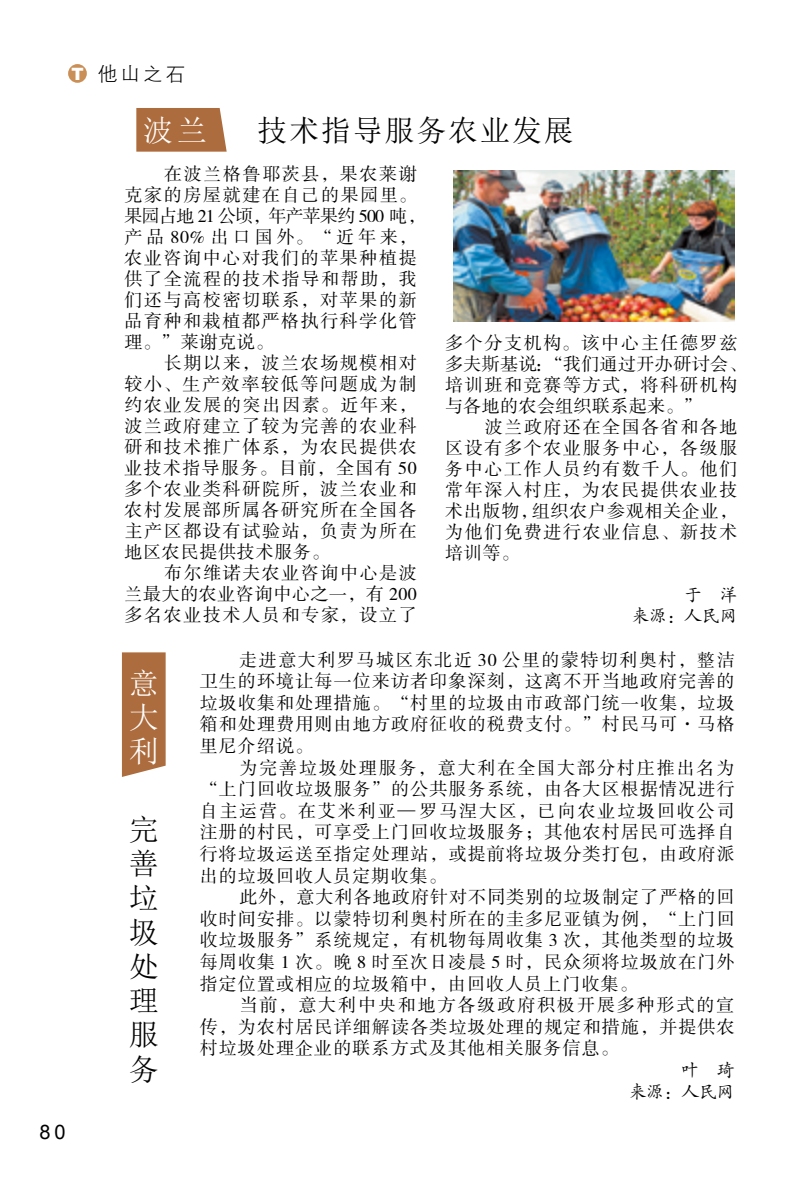
<style>
.page{position:relative;width:806px;height:1191px;background:#fff}
.page>*{position:absolute;margin:0;border:0;box-sizing:border-box;transform-origin:0 0}
.t1{font:30px/34.2px "Sim Sun";letter-spacing:.06em;color:#000;text-align:justify}
.t2{font:30px/34.2px "Sim Sun";color:#fff;text-align:justify}
.t3{font:20px "FZXH1 JW GB1 0";color:#000}
.t4{font:20px "Arial";color:#000}
.t5{font:18px/21px "FZSSK GBK1 0";letter-spacing:.065em;color:#000;text-align:justify}
.t6{font:18px/21px "FZSSK GBK1 0";letter-spacing:.09em;color:#000}
.t7{font:18px/20.6px "FZKTK GBK1 0";letter-spacing:-.025em;color:#000;text-align:right}
.s1{font-family:"Arial";font-weight:900;font-size:17px;color:#fff}
</style>
<div class="page">
<div style="left:68px;top:64px;width:19px;height:19px;background:#c98f56;border-radius:50%"></div>
<div style="left:136px;top:108px;width:90px;height:44px;background:#ac6c3d"></div>
<div style="left:122px;top:652px;width:43px;height:125px;background:#ac6c3d"></div>
<img style="left:453px;top:170px;width:281px;height:152px">
<p class="t3" style="left:71px;top:63px;width:115px"><span class="s1">T</span> 他山之石</p>
<h1 class="t2" style="left:143px;top:113px;width:66px">波兰</h1>
<h1 class="t1" style="left:257px;top:113px;width:318px">技术指导服务农业发展</h1>
<p class="t6" style="left:124px;top:164px;width:302px;text-indent:40px">在波兰格鲁耶茨县，果农莱谢克家的房屋就建在自己的果园里。果园占地 21 公顷，年产苹果约 500 吨，产品 80% 出口国外。“近年来，农业咨询中心对我们的苹果种植提供了全流程的技术指导和帮助，我们还与高校密切联系，对苹果的新品育种和栽植都严格执行科学化管理。”莱谢克说。</p>
<p class="t5" style="left:124px;top:353px;width:294px;text-indent:40px">长期以来，波兰农场规模相对较小、生产效率较低等问题成为制约农业发展的突出因素。近年来，波兰政府建立了较为完善的农业科研和技术推广体系，为农民提供农业技术指导服务。目前，全国有 50多个农业类科研院所，波兰农业和农村发展部所属各研究所在全国各主产区都设有试验站，负责为所在地区农民提供技术服务。</p>
<p class="t5" style="left:124px;top:563px;width:294px;text-indent:40px">布尔维诺夫农业咨询中心是波兰最大的农业咨询中心之一，有 200多名农业技术人员和专家，设立了</p>
<p class="t6" style="left:445px;top:333px;width:302px">多个分支机构。该中心主任德罗兹多夫斯基说：“我们通过开办研讨会、培训班和竞赛等方式，将科研机构与各地的农会组织联系起来。”</p>
<p class="t5" style="left:445px;top:417px;width:294px;text-indent:40px">波兰政府还在全国各省和各地区设有多个农业服务中心，各级服务中心工作人员约有数千人。他们常年深入村庄，为农民提供农业技术出版物，组织农户参观相关企业，为他们免费进行农业信息、新技术培训等。</p>
<p class="t7" style="left:631px;top:585px;width:107px">于 洋<br>来源：人民网</p>
<p class="t4" style="left:39px;top:1118px;width:28px">80</p>
<h1 class="t2" style="left:129px;top:666px;width:30px">意大利</h1>
<h1 class="t1" style="left:129px;top:812px;width:30px">完善垃圾处理服务</h1>
<p class="t5" style="left:199px;top:649px;width:536px;line-height:21.6px;text-indent:40px">走进意大利罗马城区东北近 30 公里的蒙特切利奥村，整洁卫生的环境让每一位来访者印象深刻，这离不开当地政府完善的垃圾收集和处理措施。“村里的垃圾由市政部门统一收集，垃圾箱和处理费用则由地方政府征收的税费支付。”村民马可·马格里尼介绍说。</p>
<p class="t5" style="left:199px;top:757px;width:536px;line-height:21.6px;text-indent:40px">为完善垃圾处理服务，意大利在全国大部分村庄推出名为“上门回收垃圾服务”的公共服务系统，由各大区根据情况进行自主运营。在艾米利亚—罗马涅大区，已向农业垃圾回收公司注册的村民，可享受上门回收垃圾服务；其他农村居民可选择自行将垃圾运送至指定处理站，或提前将垃圾分类打包，由政府派出的垃圾回收人员定期收集。</p>
<p class="t5" style="left:199px;top:887px;width:536px;line-height:21.6px;text-indent:40px">此外，意大利各地政府针对不同类别的垃圾制定了严格的回收时间安排。以蒙特切利奥村所在的圭多尼亚镇为例，“上门回收垃圾服务”系统规定，有机物每周收集 3 次，其他类型的垃圾每周收集 1 次。晚 8 时至次日凌晨 5 时，民众须将垃圾放在门外指定位置或相应的垃圾箱中，由回收人员上门收集。</p>
<p class="t5" style="left:199px;top:995px;width:536px;line-height:21.6px;text-indent:40px">当前，意大利中央和地方各级政府积极开展多种形式的宣传，为农村居民详细解读各类垃圾处理的规定和措施，并提供农村垃圾处理企业的联系方式及其他相关服务信息。</p>
<p class="t7" style="left:628px;top:1059px;width:107px;line-height:21.6px">叶 琦<br>来源：人民网</p>
</div>
